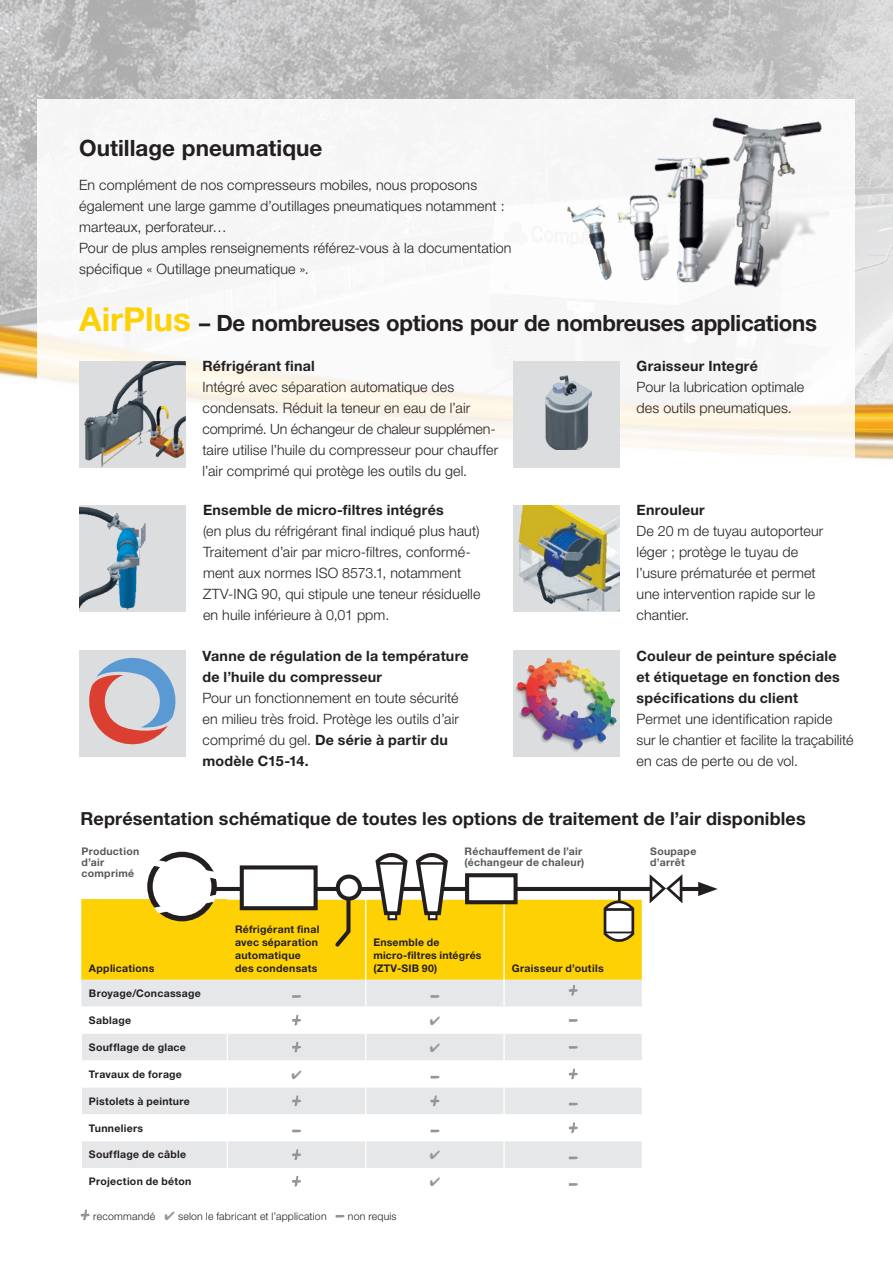
<style>
.page{position:relative;width:893px;height:1263px;background:#fff}
.page>*{position:absolute;margin:0;border:0;box-sizing:border-box;transform-origin:0 0}
.t1{font:700 22.5px "Helvetica Neue LT Std";letter-spacing:-.015em;color:#231f20}
.t2{font:700 18px "Helvetica Neue LT Std";letter-spacing:.005em;color:#231f20}
.t3{font:300 14.25px/21px "Helvetica Neue LT Std";letter-spacing:.01em;color:#231f20}
.t4{font:700 14.25px/21px "Helvetica Neue LT Std";letter-spacing:.015em;color:#231f20}
.t5{font:700 10.5px/12.9px "Helvetica Neue LT Std";letter-spacing:.025em;color:#231f20}
.t6{font:700 10.5px/10.8px "Helvetica Neue LT Std";letter-spacing:.03em;color:#57585a}
.t7{font:300 10.5px "Helvetica Neue LT Std";letter-spacing:.02em;color:#231f20}
.s1{font-size:33px;color:#fed105}
.s2{font-weight:700}
.s3{color:#939598}
</style>
<div class="page">
<img style="left:0;top:0;width:893px;height:315px">
<img style="left:0;top:315px;width:893px;height:145px">
<div style="left:38px;top:99px;width:817px;height:1134px;background:#fff"></div>
<div style="left:79px;top:651px;width:106px;height:106px;background:#dcdddf"></div>
<img style="left:513px;top:651px;width:106px;height:106px">
<img style="left:81px;top:361px;width:105px;height:106px">
<svg style="left:89px;top:657px;width:87px;height:88px"></svg>
<img style="left:514px;top:658px;width:34px;height:72px">
<div style="left:81px;top:899px;width:561px;height:81px;background:#fed105"></div>
<div style="left:81px;top:980px;width:561px;height:27px;background:#e6e7e9"></div>
<svg style="left:82px;top:1014px;width:560px;height:173px"></svg>
<hr style="left:503px;top:1060px;width:2px;height:27px;background:#fff">
<hr style="left:503px;top:1087px;width:2px;height:27px;background:#fff">
<hr style="left:503px;top:1114px;width:2px;height:27px;background:#fff">
<hr style="left:503px;top:1141px;width:2px;height:27px;background:#fff">
<svg style="left:227px;top:1014px;width:1px;height:173px"></svg>
<svg style="left:365px;top:980px;width:1px;height:207px"></svg>
<hr style="left:503px;top:1168px;width:2px;height:26px;background:#fff">
<hr style="left:227px;top:898px;width:139px;height:2px;background:#fff">
<hr style="left:366px;top:898px;width:138px;height:2px;background:#fff">
<hr style="left:504px;top:898px;width:139px;height:2px;background:#fff">
<hr style="left:365px;top:900px;width:1px;height:80px;background:#fff">
<hr style="left:503px;top:900px;width:2px;height:80px;background:#fff">
<hr style="left:503px;top:980px;width:2px;height:27px;background:#fff">
<hr style="left:503px;top:1007px;width:2px;height:26px;background:#fff">
<hr style="left:503px;top:1033px;width:2px;height:27px;background:#fff">
<svg style="left:292px;top:995px;width:9px;height:3px"></svg>
<svg style="left:430px;top:995px;width:9px;height:3px"></svg>
<svg style="left:569px;top:985px;width:9px;height:11px"></svg>
<svg style="left:292px;top:1015px;width:9px;height:10px"></svg>
<svg style="left:569px;top:1019px;width:9px;height:3px"></svg>
<svg style="left:292px;top:1042px;width:9px;height:10px"></svg>
<svg style="left:569px;top:1046px;width:9px;height:3px"></svg>
<svg style="left:430px;top:1076px;width:9px;height:2px"></svg>
<svg style="left:569px;top:1068px;width:9px;height:11px"></svg>
<svg style="left:292px;top:1095px;width:9px;height:11px"></svg>
<svg style="left:430px;top:1095px;width:9px;height:11px"></svg>
<svg style="left:569px;top:1103px;width:9px;height:2px"></svg>
<svg style="left:292px;top:1129px;width:9px;height:3px"></svg>
<svg style="left:430px;top:1129px;width:9px;height:3px"></svg>
<svg style="left:569px;top:1122px;width:9px;height:11px"></svg>
<svg style="left:292px;top:1149px;width:9px;height:11px"></svg>
<svg style="left:569px;top:1156px;width:9px;height:3px"></svg>
<svg style="left:292px;top:1176px;width:9px;height:10px"></svg>
<svg style="left:569px;top:1183px;width:9px;height:3px"></svg>
<svg style="left:81px;top:1209px;width:9px;height:11px"></svg>
<svg style="left:335px;top:1215px;width:9px;height:2px"></svg>
<hr style="left:159px;top:887px;width:547px;height:4px;background:#231f20">
<svg style="left:698px;top:882px;width:20px;height:14px"></svg>
<div style="left:150px;top:854px;width:64px;height:65px;background:#fff;border-radius:50%"></div>
<div style="left:147px;top:852px;width:70px;height:69px;border:5px solid #231f20;border-radius:50%"></div>
<svg style="left:154px;top:861px;width:62px;height:18px"></svg>
<svg style="left:154px;top:895px;width:62px;height:18px"></svg>
<div style="left:242px;top:867px;width:74px;height:41px;background:#fff"></div>
<div style="left:240px;top:865px;width:78px;height:45px;border:4px solid #231f20"></div>
<svg style="left:332px;top:895px;width:21px;height:55px"></svg>
<svg style="left:338px;top:876px;width:22px;height:23px"></svg>
<div style="left:336px;top:874px;width:26px;height:27px;border:4px solid #231f20;border-radius:50%"></div>
<div style="left:388px;top:912px;width:9px;height:8px;border:2px solid #231f20"></div>
<div style="left:428px;top:912px;width:9px;height:8px;border:2px solid #231f20"></div>
<svg style="left:373px;top:853px;width:79px;height:64px"></svg>
<svg style="left:470px;top:887px;width:43px;height:4px"></svg>
<div style="left:465px;top:873px;width:53px;height:31px;border:4px solid #231f20"></div>
<div style="left:605px;top:909px;width:28px;height:24px;background:#fff"></div>
<div style="left:604px;top:908px;width:30px;height:26px;border:3px solid #231f20"></div>
<svg style="left:601px;top:929px;width:35px;height:20px"></svg>
<svg style="left:648px;top:874px;width:36px;height:30px"></svg>
<svg style="left:602px;top:891px;width:35px;height:22px"></svg>
<div style="left:79px;top:505px;width:106px;height:106px;background:#dcdddf"></div>
<div style="left:513px;top:361px;width:107px;height:106px;background:#dcdddf"></div>
<img style="left:617px;top:189px;width:33px;height:92px">
<img style="left:567px;top:205px;width:45px;height:75px">
<img style="left:697px;top:117px;width:132px;height:182px">
<img style="left:650px;top:153px;width:85px;height:136px">
<img style="left:79px;top:506px;width:72px;height:106px">
<img style="left:514px;top:505px;width:106px;height:106px">
<img style="left:545px;top:375px;width:47px;height:75px">
<svg style="left:430px;top:1016px;width:10px;height:9px"></svg>
<svg style="left:430px;top:1043px;width:10px;height:9px"></svg>
<svg style="left:292px;top:1070px;width:9px;height:9px"></svg>
<svg style="left:430px;top:1150px;width:10px;height:9px"></svg>
<svg style="left:430px;top:1177px;width:10px;height:9px"></svg>
<h1 class="t1" style="left:79px;top:134px;width:245px">Outillage pneumatique</h1>
<p class="t3" style="left:79px;top:174px;width:434px">En complément de nos compresseurs mobiles, nous proposons également une large gamme d’outillages pneumatiques notamment : marteaux, perforateur…<br>Pour de plus amples renseignements référez-vous à la documentation spécifique « Outillage pneumatique ».</p>
<h1 class="t1" style="left:79px;top:310px;width:739px"><span class="s1">AirPlus</span> – De nombreuses options pour de nombreuses applications</h1>
<p class="t4" style="left:202px;top:355px;width:114px">Réfrigérant final</p>
<p class="t3" style="left:202px;top:376px;width:297px">Intégré avec séparation automatique des condensats. Réduit la teneur en eau de l’air comprimé. Un échangeur de chaleur supplémen&shy;taire utilise l’huile du compresseur pour chauffer l’air comprimé qui protège les outils du gel.</p>
<p class="t4" style="left:203px;top:499px;width:242px">Ensemble de micro-filtres intégrés</p>
<p class="t3" style="left:203px;top:520px;width:279px">(en plus du réfrigérant final indiqué plus haut)<br>Traitement d’air par micro-filtres, conformé&shy;ment aux normes ISO 8573.1, notamment ZTV-ING 90, qui stipule une teneur résiduelle en huile inférieure à 0,01 ppm.</p>
<p class="t4" style="left:202px;top:645px;width:268px">Vanne de régulation de la température de l’huile du compresseur</p>
<p class="t3" style="left:202px;top:687px;width:258px">Pour un fonctionnement en toute sécurité en milieu très froid. Protège les outils d’air comprimé du gel. <span class="s2">De série à partir du modèle C15-14.</span></p>
<p class="t4" style="left:637px;top:355px;width:123px">Graisseur Integré</p>
<p class="t3" style="left:637px;top:376px;width:169px">Pour la lubrication optimale des outils pneumatiques.</p>
<p class="t4" style="left:637px;top:499px;width:70px">Enrouleur</p>
<p class="t3" style="left:637px;top:520px;width:188px">De 20 m de tuyau autoporteur léger ; protège le tuyau de l’usure prématurée et permet une intervention rapide sur le chantier.</p>
<p class="t4" style="left:637px;top:645px;width:205px">Couleur de peinture spéciale et étiquetage en fonction des spécifications du client</p>
<p class="t3" style="left:637px;top:708px;width:218px">Permet une identification rapide sur le chantier et facilite la traçabilité en cas de perte ou de vol.</p>
<p class="t2" style="left:81px;top:807px;width:726px">Représentation schématique de toutes les options de traitement de l’air disponibles</p>
<p class="t6" style="left:81px;top:845px;width:59px">Production d’air comprimé</p>
<p class="t6" style="left:465px;top:845px;width:121px">Réchauffement de l’air (échangeur de chaleur)</p>
<p class="t6" style="left:650px;top:845px;width:48px">Soupape d’arrêt</p>
<p class="t5" style="left:89px;top:962px;width:67px">Applications</p>
<p class="t5" style="left:235px;top:923px;width:86px">Réfrigérant final avec séparation automatique des condensats</p>
<p class="t5" style="left:373px;top:936px;width:110px">Ensemble de micro-filtres intégrés (ZTV-SIB 90)</p>
<p class="t5" style="left:89px;top:986px;width:113px">Broyage/Concassage</p>
<p class="t5" style="left:89px;top:1013px;width:44px">Sablage</p>
<p class="t5" style="left:89px;top:1040px;width:99px">Soufflage de glace</p>
<p class="t5" style="left:89px;top:1067px;width:95px">Travaux de forage</p>
<p class="t5" style="left:89px;top:1094px;width:102px">Pistolets à peinture</p>
<p class="t5" style="left:89px;top:1121px;width:56px">Tunneliers</p>
<p class="t5" style="left:89px;top:1148px;width:99px">Soufflage de câble</p>
<p class="t5" style="left:89px;top:1175px;width:104px">Projection de béton</p>
<p class="t7" style="left:93px;top:1210px;width:235px">recommandé <span class="s3">✔</span> selon le fabricant et l’application</p>
<p class="t7" style="left:348px;top:1210px;width:50px">non requis</p>
<p class="t5" style="left:512px;top:962px;width:93px">Graisseur d’outils</p>
</div>
